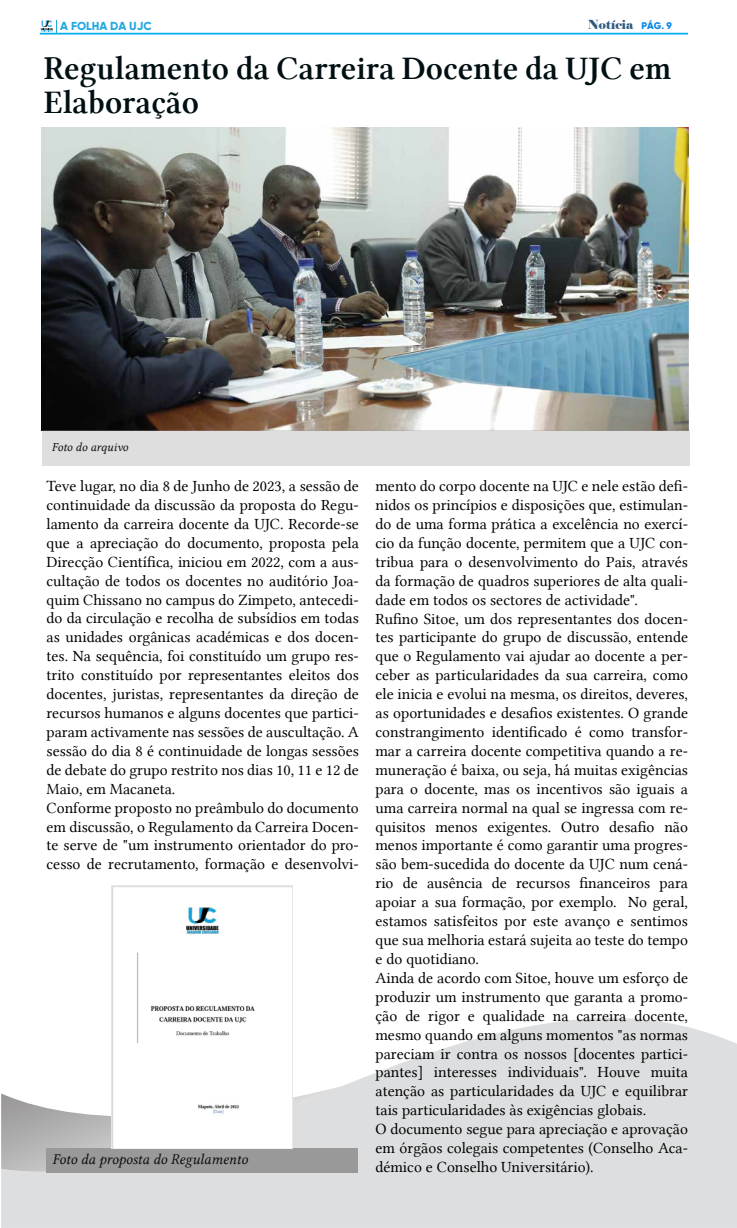
<style>
.page{position:relative;width:737px;height:1228px;background:#fff}
.page>*{position:absolute;margin:0;border:0;box-sizing:border-box;transform-origin:0 0}
.t1{font:33.25px/34.7px "Lin Libertine Z";color:#000f13}
.t2{font:15.75px/18.9px "Lin Libertine";color:#000}
.t3{font:15.05px "Lin Libertine I";color:#0f0f13}
.t4{font:12.42px "Lin Libertine I";color:#0f0f13}
.t5{font:12.42px "Elephant";color:#2d5980}
.t6{font:800 11.64px "Gilroy";color:#25a9e0}
.s1{font-family:"Gilroy";font-weight:800;font-size:9.62px;color:#0085e8}
</style>
<div class="page">
<img style="left:41px;top:127px;width:647px;height:337px">
<svg style="left:1px;top:1018px;width:736px;height:209px;fill:#dddedf"></svg>
<hr style="left:40px;top:33px;width:648px;height:2px;background:#00aeef">
<svg style="left:41px;top:20px;width:16px;height:12px"></svg>
<div style="left:43px;top:430px;width:647px;height:35px;background:#dedede"></div>
<div style="left:47px;top:1147px;width:311px;height:25px;background:#999"></div>
<img style="left:111px;top:885px;width:182px;height:262px">
<p class="t6" style="left:60px;top:18px;width:93px">A FOLHA DA UJC</p>
<p class="t5" style="left:587px;top:17px;width:86px">Notícia <span class="s1">PÁG. 9</span></p>
<h1 class="t1" style="left:44px;top:52px;width:629px">Regulamento da Carreira Docente da UJC em<br>Elaboração</h1>
<p class="t4" style="left:52px;top:439px;width:78px">Foto do arquivo</p>
<p class="t2" style="left:47px;top:476px;width:314px">Teve lugar, no dia 8 de Junho de 2023, a sessão de continuidade da discussão da proposta do Regu&shy;lamento da carreira docente da UJC. Recorde-se que a apreciação do documento, proposta pela Direcção Científica, iniciou em 2022, com a aus&shy;cultação de todos os docentes no auditório Joa&shy;quim Chissano no campus do Zimpeto, antecedi&shy;do da circulação e recolha de subsídios em todas as unidades orgânicas académicas e dos docen&shy;tes. Na sequência, foi constituído um grupo res&shy;trito constituído por representantes eleitos dos docentes, juristas, representantes da direção de recursos humanos e alguns docentes que partici&shy;param activamente nas sessões de auscultação. A sessão do dia 8 é continuidade de longas sessões de debate do grupo restrito nos dias 10, 11 e 12 de Maio, em Macaneta.<br>Conforme proposto no preâmbulo do documento em discussão, o Regulamento da Carreira Docen&shy;te serve de "um instrumento orientador do pro&shy;cesso de recrutamento, formação e desenvolvi-</p>
<p class="t2" style="left:375px;top:476px;width:314px">mento do corpo docente na UJC e nele estão defi&shy;nidos os princípios e disposições que, estimulan&shy;do de uma forma prática a excelência no exercí&shy;cio da função docente, permitem que a UJC con&shy;tribua para o desenvolvimento do Pais, através da formação de quadros superiores de alta quali&shy;dade em todos os sectores de actividade".<br>Rufino Sitoe, um dos representantes dos docen&shy;tes participante do grupo de discussão, entende que o Regulamento vai ajudar ao docente a per&shy;ceber as particularidades da sua carreira, como ele inicia e evolui na mesma, os direitos, deveres, as oportunidades e desafios existentes. O grande constrangimento identificado é como transfor&shy;mar a carreira docente competitiva quando a re&shy;muneração é baixa, ou seja, há muitas exigências para o docente, mas os incentivos são iguais a uma carreira normal na qual se ingressa com re&shy;quisitos menos exigentes. Outro desafio não menos importante é como garantir uma progres&shy;são bem-sucedida do docente da UJC num cená&shy;rio de ausência de recursos financeiros para apoiar a sua formação, por exemplo. No geral, estamos satisfeitos por este avanço e sentimos que sua melhoria estará sujeita ao teste do tempo e do quotidiano.<br>Ainda de acordo com Sitoe, houve um esforço de produzir um instrumento que garanta a promo&shy;ção de rigor e qualidade na carreira docente, mesmo quando em alguns momentos "as normas pareciam ir contra os nossos [docentes partici&shy;pantes] interesses individuais". Houve muita atenção as particularidades da UJC e equilibrar tais particularidades às exigências globais.<br>O documento segue para apreciação e aprovação em órgãos colegais competentes (Conselho Aca&shy;démico e Conselho Universitário).</p>
<p class="t3" style="left:52px;top:1150px;width:197px">Foto da proposta do Regulamento</p>
</div>
